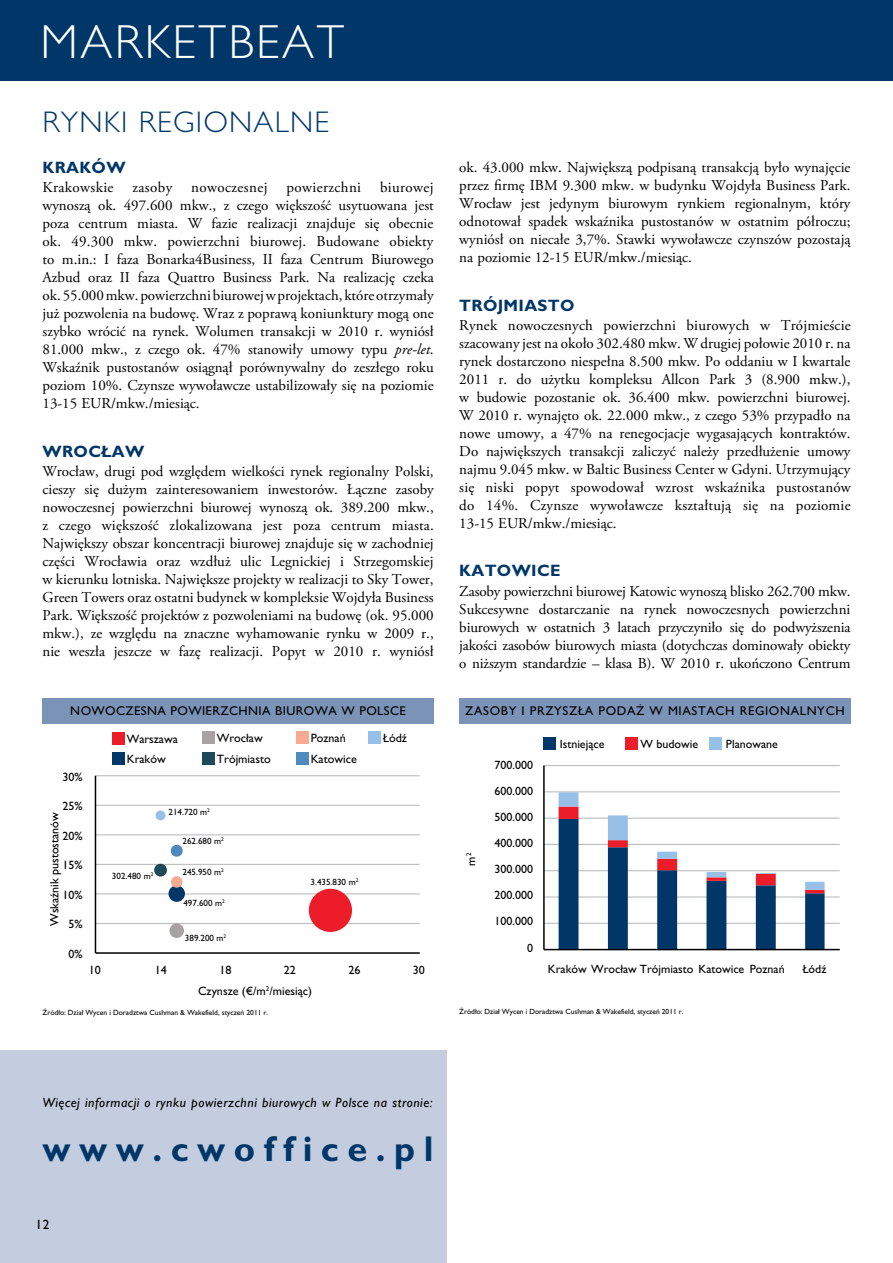
<style>
.page{position:relative;width:893px;height:1263px;background:#fff}
.page>*{position:absolute;margin:0;border:0;box-sizing:border-box;transform-origin:0 0}
.t1{font:300 48px "Gill Sans CE";color:#fff}
.t2{font:700 36px "Gill Sans CE";color:#003768}
.t3{font:300 30px "Gill Sans CE";letter-spacing:.04em;color:#003768}
.t4{font:700 16.5px "Gill Sans CE";letter-spacing:.02em;color:#003768}
.t5{font:15px/18px "Adobe Garamond Pro";color:#000;text-align:justify}
.t6{font:15px "Adobe Garamond Pro";letter-spacing:.025em;color:#000}
.t7{font:italic 13.5px "Gill Sans CE";letter-spacing:.04em;color:#000}
.t8{font:13.5px "Gill Sans CE";color:#000}
.t9{font:12.75px "Gill Sans CE";letter-spacing:.05em;color:#000}
.t10{font:12.75px "Gill Sans CE";letter-spacing:.03em;color:#000}
.t11{font:12.15px "Gill Sans CE";color:#000}
.t12{font:12px "Gill Sans CE";color:#000}
.t13{font:9px "Gill Sans CE";color:#000}
.t14{font:7.5px "Gill Sans CE";color:#000}
.s1{font-style:italic}
</style>
<div class="page">
<div style="left:0;top:1050px;width:446px;height:213px;background:#c3cddf"></div>
<hr style="left:95px;top:775px;width:325px;height:1px;background:#bcbec0">
<hr style="left:95px;top:834px;width:325px;height:1px;background:#bcbec0">
<hr style="left:95px;top:805px;width:325px;height:1px;background:#bcbec0">
<hr style="left:95px;top:864px;width:325px;height:1px;background:#bcbec0">
<hr style="left:95px;top:893px;width:325px;height:1px;background:#bcbec0">
<hr style="left:95px;top:923px;width:325px;height:1px;background:#bcbec0">
<div style="left:112px;top:732px;width:13px;height:13px;background:#ed1c29"></div>
<div style="left:296px;top:752px;width:13px;height:13px;background:#4f8abe"></div>
<div style="left:296px;top:731px;width:13px;height:13px;background:#f8aa92"></div>
<div style="left:202px;top:731px;width:13px;height:13px;background:#a7a3a3"></div>
<div style="left:202px;top:752px;width:13px;height:13px;background:#1e495a"></div>
<div style="left:368px;top:731px;width:13px;height:13px;background:#96c0e7"></div>
<div style="left:112px;top:752px;width:13px;height:13px;background:#003768"></div>
<hr style="left:95px;top:776px;width:1px;height:177px;background:#000">
<hr style="left:95px;top:952px;width:325px;height:2px;background:#000">
<div style="left:309px;top:889px;width:43px;height:43px;background:#ed1c29;border-radius:50%"></div>
<div style="left:169px;top:885px;width:16px;height:17px;background:#003768;border-radius:50%"></div>
<div style="left:169px;top:923px;width:15px;height:15px;background:#a7a3a3;border-radius:50%"></div>
<div style="left:171px;top:876px;width:11px;height:12px;background:#f8aa92;border-radius:50%"></div>
<div style="left:154px;top:864px;width:13px;height:12px;background:#1e495a;border-radius:50%"></div>
<div style="left:171px;top:845px;width:12px;height:12px;background:#4f8abe;border-radius:50%"></div>
<div style="left:156px;top:810px;width:9px;height:10px;background:#96c0e7;border-radius:50%"></div>
<div style="left:43px;top:698px;width:391px;height:26px;background:#7b93b6"></div>
<div style="left:543px;top:737px;width:13px;height:13px;background:#003768"></div>
<div style="left:625px;top:737px;width:13px;height:13px;background:#ed1c29"></div>
<div style="left:709px;top:737px;width:13px;height:13px;background:#96c0e7"></div>
<hr style="left:544px;top:765px;width:296px;height:1px;background:#bcbec0">
<hr style="left:544px;top:791px;width:296px;height:1px;background:#bcbec0">
<hr style="left:544px;top:817px;width:296px;height:2px;background:#bcbec0">
<hr style="left:544px;top:844px;width:296px;height:1px;background:#bcbec0">
<hr style="left:544px;top:870px;width:296px;height:1px;background:#bcbec0">
<hr style="left:544px;top:896px;width:296px;height:1px;background:#bcbec0">
<hr style="left:544px;top:923px;width:296px;height:1px;background:#bcbec0">
<hr style="left:543px;top:765px;width:2px;height:184px;background:#000">
<svg style="left:559px;top:792px;width:266px;height:157px"></svg>
<hr style="left:544px;top:949px;width:296px;height:1px;background:#000">
<div style="left:459px;top:698px;width:391px;height:26px;background:#7b93b6"></div>
<div style="left:0;top:0;width:893px;height:81px;background:#003768"></div>
<h1 class="t1" style="left:40px;top:15px;width:71px">MARKETBEAT</h1>
<h3 class="t3" style="left:43px;top:105px;width:285px">RYNKI REGIONALNE</h3>
<p class="t4" style="left:43px;top:158px;width:85px">KRAKÓW</p>
<p class="t6" style="left:43px;top:179px;width:73px">Krakowskie</p>
<p class="t5" style="left:132px;top:179px;width:41px">zasoby</p>
<p class="t6" style="left:191px;top:179px;width:78px">nowoczesnej</p>
<p class="t6" style="left:286px;top:179px;width:76px">powierzchni</p>
<p class="t5" style="left:43px;top:179px;width:393px;text-indent:337px">biurowej wynoszą ok. 497.600 mkw., z czego większość usytuowana jest poza centrum miasta. W fazie realizacji znajduje się obecnie ok. 49.300 mkw. powierzchni biurowej. Budowane obiekty to m.in.: I faza Bonarka4Business, II faza Centrum Biurowego Azbud oraz II faza Quattro Business Park. Na realizację czeka ok. 55.000 mkw. powierzchni biurowej w projektach, które otrzymały już pozwolenia na budowę. Wraz z poprawą koniunktury mogą one szybko wrócić na rynek. Wolumen transakcji w 2010 r. wyniósł 81.000 mkw., z czego ok. 47% stanowiły umowy typu <span class="s1">pre-let</span>.<br>Wskaźnik pustostanów osiągnął porównywalny do zeszłego roku poziom 10%. Czynsze wywoławcze ustabilizowały się na poziomie 13-15 EUR/mkw./miesiąc.</p>
<p class="t4" style="left:43px;top:441px;width:103px">WROCŁAW</p>
<p class="t5" style="left:43px;top:463px;width:393px">Wrocław, drugi pod względem wielkości rynek regionalny Polski, cieszy się dużym zainteresowaniem inwestorów. Łączne zasoby nowoczesnej powierzchni biurowej wynoszą ok. 389.200 mkw., z czego większość zlokalizowana jest poza centrum miasta.<br>Największy obszar koncentracji biurowej znajduje się w zachodniej części Wrocławia oraz wzdłuż ulic Legnickiej i Strzegomskiej w kierunku lotniska. Największe projekty w realizacji to Sky Tower, Green Towers oraz ostatni budynek w kompleksie Wojdyła Business Park. Większość projektów z pozwoleniami na budowę (ok. 95.000 mkw.), ze względu na znaczne wyhamowanie rynku w 2009 r., nie weszła jeszcze w fazę realizacji. Popyt w 2010 r. wyniósł</p>
<p class="t10" style="left:70px;top:703px;width:337px">nowoczesna powierzchnia biurowa w polsce</p>
<p class="t11" style="left:63px;top:769px;width:22px">30%</p>
<p class="t11" style="left:63px;top:799px;width:22px">25%</p>
<p class="t11" style="left:48px;top:926px;width:115px;rotate:-90deg">Wskaźnik pustostanów</p>
<p class="t11" style="left:63px;top:829px;width:22px">20%</p>
<p class="t11" style="left:63px;top:858px;width:22px">15%</p>
<p class="t11" style="left:63px;top:888px;width:22px">10%</p>
<p class="t11" style="left:69px;top:917px;width:16px">5%</p>
<p class="t11" style="left:69px;top:947px;width:16px">0%</p>
<p class="t11" style="left:127px;top:732px;width:53px">Warszawa</p>
<p class="t11" style="left:127px;top:751px;width:41px">Kraków</p>
<p class="t11" style="left:217px;top:730px;width:47px">Wrocław</p>
<p class="t11" style="left:311px;top:730px;width:37px">Poznań</p>
<p class="t11" style="left:217px;top:751px;width:55px">Trójmiasto</p>
<p class="t11" style="left:311px;top:751px;width:48px">Katowice</p>
<p class="t13" style="left:169px;top:807px;width:43px">214.720 m<sup>2</sup></p>
<p class="t13" style="left:112px;top:871px;width:43px">302.480 m<sup>2</sup></p>
<p class="t13" style="left:183px;top:836px;width:43px">262.680 m<sup>2</sup></p>
<p class="t13" style="left:182px;top:867px;width:43px">245.950 m<sup>2</sup></p>
<p class="t13" style="left:183px;top:897px;width:43px">497.600 m<sup>2</sup></p>
<p class="t13" style="left:185px;top:933px;width:43px">389.200 m<sup>2</sup></p>
<p class="t13" style="left:310px;top:877px;width:49px">3.435.830 m<sup>2</sup></p>
<p class="t11" style="left:383px;top:730px;width:25px">Łódź</p>
<p class="t11" style="left:89px;top:963px;width:14px">10</p>
<p class="t11" style="left:155px;top:963px;width:14px">14</p>
<p class="t11" style="left:219px;top:963px;width:14px">18</p>
<p class="t11" style="left:284px;top:963px;width:14px">22</p>
<p class="t11" style="left:348px;top:963px;width:14px">26</p>
<p class="t11" style="left:413px;top:963px;width:14px">30</p>
<p class="t11" style="left:198px;top:983px;width:116px">Czynsze (€/m<sup>2</sup>/miesiąc)</p>
<p class="t14" style="left:43px;top:1008px;width:227px">Źródło: Dział Wycen i Doradztwa Cushman &amp; Wakefield, styczeń 2011 r.</p>
<p class="t5" style="left:459px;top:159px;width:393px">ok. 43.000 mkw. Największą podpisaną transakcją było wynajęcie przez firmę IBM 9.300 mkw. w budynku Wojdyła Business Park.<br>Wrocław jest jedynym biurowym rynkiem regionalnym, który odnotował spadek wskaźnika pustostanów w ostatnim półroczu; wyniósł on niecałe 3,7%. Stawki wywoławcze czynszów pozostają na poziomie 12-15 EUR/mkw./miesiąc.</p>
<p class="t4" style="left:459px;top:295px;width:117px">TRÓJMIASTO</p>
<p class="t5" style="left:459px;top:317px;width:393px">Rynek nowoczesnych powierzchni biurowych w Trójmieście szacowany jest na około 302.480 mkw. W drugiej połowie 2010 r. na rynek dostarczono niespełna 8.500 mkw. Po oddaniu w I kwartale 2011 r. do użytku kompleksu Allcon Park 3 (8.900 mkw.), w budowie pozostanie ok. 36.400 mkw. powierzchni biurowej.<br>W 2010 r. wynajęto ok. 22.000 mkw., z czego 53% przypadło na nowe umowy, a 47% na renegocjacje wygasających kontraktów.<br>Do największych transakcji zaliczyć należy przedłużenie umowy najmu 9.045 mkw. w Baltic Business Center w Gdyni. Utrzymujący się niski popyt spowodował wzrost wskaźnika pustostanów do 14%. Czynsze wywoławcze kształtują się na poziomie 13-15 EUR/mkw./miesiąc.</p>
<p class="t4" style="left:459px;top:561px;width:103px">KATOWICE</p>
<p class="t5" style="left:459px;top:583px;width:393px">Zasoby powierzchni biurowej Katowic wynoszą blisko 262.700 mkw.<br>Sukcesywne dostarczanie na rynek nowoczesnych powierzchni biurowych w ostatnich 3 latach przyczyniło się do podwyższenia jakości zasobów biurowych miasta (dotychczas dominowały obiekty o niższym standardzie – klasa B). W 2010 r. ukończono Centrum</p>
<p class="t9" style="left:465px;top:703px;width:381px">zasoby i przyszła podaż w miastach reg ionalnych</p>
<p class="t12" style="left:464px;top:865px;width:14px;rotate:-90deg">m<sup>2</sup></p>
<p class="t12" style="left:494px;top:758px;width:40px">700.000</p>
<p class="t12" style="left:494px;top:784px;width:40px">600.000</p>
<p class="t12" style="left:494px;top:810px;width:40px">500.000</p>
<p class="t12" style="left:494px;top:836px;width:40px">400.000</p>
<p class="t12" style="left:494px;top:862px;width:40px">300.000</p>
<p class="t12" style="left:494px;top:888px;width:40px">200.000</p>
<p class="t12" style="left:494px;top:914px;width:40px">100.000</p>
<p class="t12" style="left:527px;top:940px;width:7px">0</p>
<p class="t12" style="left:560px;top:737px;width:46px">Istniejące</p>
<p class="t12" style="left:641px;top:737px;width:59px">W budowie</p>
<p class="t12" style="left:726px;top:737px;width:53px">Planowane</p>
<p class="t12" style="left:548px;top:962px;width:238px">Kraków Wrocław Trójmiasto Katowice Poznań</p>
<p class="t12" style="left:803px;top:962px;width:25px">Łódź</p>
<p class="t14" style="left:459px;top:1008px;width:226px">Źródło: Dział Wycen i Doradztwa Cushman &amp; Wakefield, styczeń 2011 r.</p>
<p class="t7" style="left:43px;top:1095px;width:391px">Więcej informacji o rynku powierzchni biurowych w Polsce na stronie:</p>
<h2 class="t2" style="left:43px;top:1127px;width:392px">WWW.CWOFFICE.PL</h2>
<p class="t8" style="left:35px;top:1217px;width:16px">12</p>
</div>
